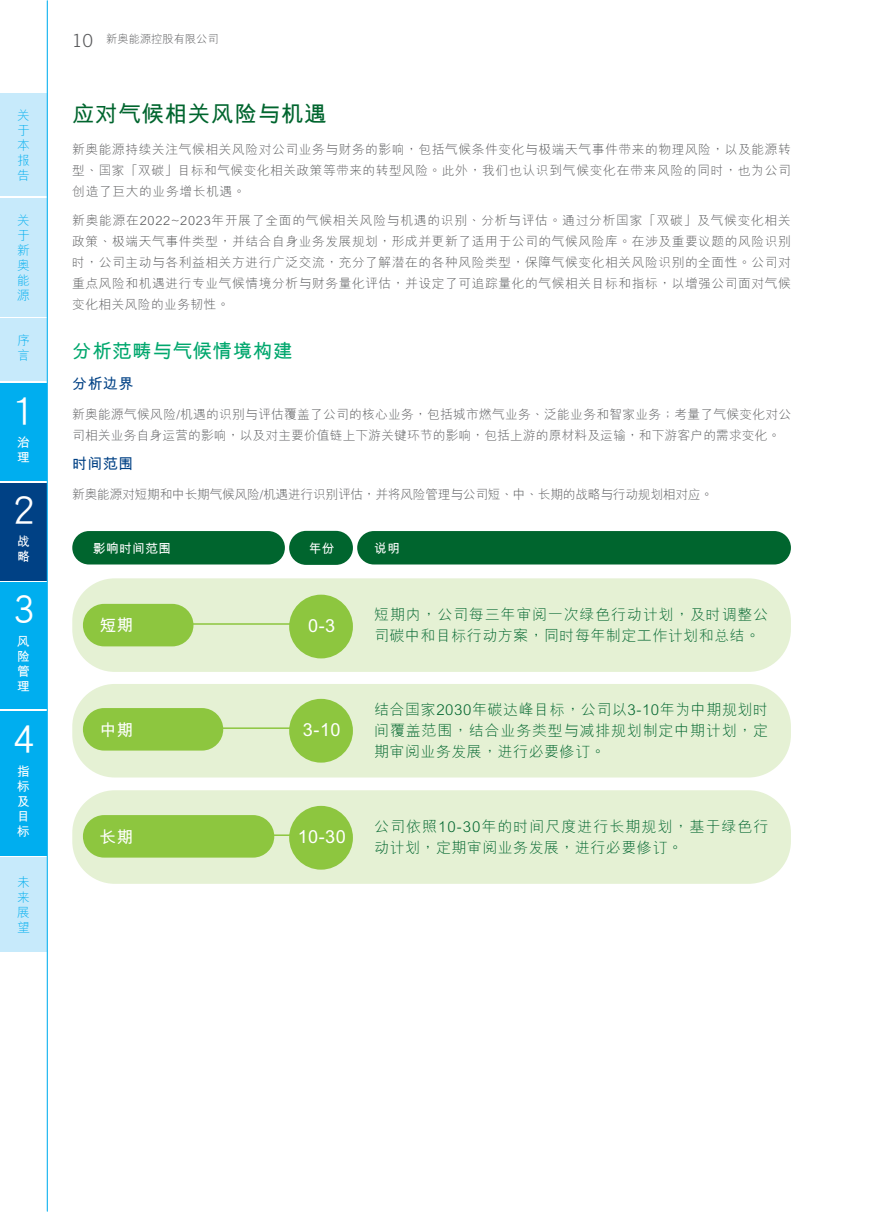
<style>
.page{position:relative;width:893px;height:1212px;background:#fff}
.page>*{position:absolute;margin:0;border:0;box-sizing:border-box;transform-origin:0 0}
.t1{font:37.5px "DF Hei HK W5";color:#fff}
.t2{font:700 22.5px "M Hei HKS";letter-spacing:.03em;color:#00652e}
.t3{font:700 19.5px "M Hei HKS";letter-spacing:.03em;color:#00a76d}
.t4{font:700 18px "M Hei HKS";color:#fff}
.t5{font:700 16.5px "M Hei HKS";color:#fff}
.t6{font:300 15px/21px "M Hei HKS";letter-spacing:.055em;color:#00652e;text-align:justify}
.t7{font:300 15px/21px "M Hei HKS";letter-spacing:.03em;color:#00652e}
.t8{font:700 15px "M Hei HKS";letter-spacing:.03em;color:#004185}
.t9{font:300 12.75px/21px "M Hei HKS";letter-spacing:.02em;color:#58595b;text-align:justify}
.t10{font:300 12.75px "M Hei HKS";letter-spacing:-.02em;color:#58595b}
.t11{font:700 12.75px/15px "M Hei HKS";letter-spacing:.03em;color:#fff}
.t12{font:300 12.75px/15px "M Hei HKS";color:#00aeef;text-align:justify}
.t13{font:300 11.25px "M Hei HKS";color:#58595b}
.s1{font-family:"Trade Gothic LT Std";font-size:18px}
</style>
<div class="page">
<div style="left:0;top:857px;width:47px;height:95px;background:#c7eafb"></div>
<div style="left:0;top:198px;width:47px;height:118px;background:#c7eafb"></div>
<div style="left:0;top:93px;width:47px;height:103px;background:#c7eafb"></div>
<div style="left:0;top:318px;width:47px;height:63px;background:#c7eafb"></div>
<div style="left:0;top:383px;width:47px;height:97px;background:#00aeef"></div>
<div style="left:0;top:483px;width:47px;height:97px;background:#004185"></div>
<div style="left:0;top:583px;width:47px;height:126px;background:#00aeef"></div>
<div style="left:0;top:711px;width:47px;height:144px;background:#00aeef"></div>
<hr style="left:47px;top:1px;width:1px;height:1210px;background:#00aeef">
<div style="left:72px;top:578px;width:719px;height:94px;background:#e5f1d4;border-radius:43px"></div>
<div style="left:72px;top:684px;width:719px;height:93px;background:#e5f1d4;border-radius:43px"></div>
<div style="left:72px;top:790px;width:719px;height:94px;background:#e5f1d4;border-radius:43px"></div>
<div style="left:83px;top:604px;width:110px;height:42px;background:#8dc63f;border-radius:21px"></div>
<div style="left:72px;top:531px;width:213px;height:33px;background:#00652e;border-radius:17px"></div>
<div style="left:357px;top:531px;width:434px;height:33px;background:#00652e;border-radius:17px"></div>
<div style="left:289px;top:531px;width:64px;height:34px;background:#00652e;border-radius:17px"></div>
<div style="left:83px;top:708px;width:140px;height:42px;background:#8dc63f;border-radius:21px"></div>
<div style="left:83px;top:815px;width:191px;height:42px;background:#8dc63f;border-radius:21px"></div>
<div style="left:289px;top:595px;width:64px;height:63px;background:#8dc63f;border-radius:50%"></div>
<div style="left:289px;top:699px;width:64px;height:64px;background:#8dc63f;border-radius:50%"></div>
<div style="left:289px;top:806px;width:64px;height:64px;background:#8dc63f;border-radius:50%"></div>
<hr style="left:189px;top:623px;width:102px;height:2px;background:#8dc63f">
<hr style="left:189px;top:727px;width:102px;height:2px;background:#8dc63f">
<hr style="left:189px;top:834px;width:102px;height:2px;background:#8dc63f">
<p class="t12" style="left:17px;top:107px;width:14px">關於本報告</p>
<p class="t12" style="left:17px;top:212px;width:14px">關於新奧能源</p>
<p class="t12" style="left:17px;top:332px;width:14px">序言</p>
<h1 class="t1" style="left:13px;top:391px;width:23px">1</h1>
<p class="t11" style="left:17px;top:434px;width:14px">治理</p>
<h1 class="t1" style="left:13px;top:490px;width:23px">2</h1>
<p class="t11" style="left:17px;top:533px;width:14px">戰略</p>
<h1 class="t1" style="left:13px;top:589px;width:23px">3</h1>
<p class="t11" style="left:17px;top:633px;width:14px;text-align:justify">風險管理</p>
<h1 class="t1" style="left:13px;top:719px;width:23px">4</h1>
<p class="t11" style="left:17px;top:762px;width:14px;text-align:justify">指標及目標</p>
<p class="t12" style="left:17px;top:874px;width:14px">未來展望</p>
<p class="t13" style="left:72px;top:31px;width:148px"><span class="s1">10</span> 新奧能源控股有限公司</p>
<h2 class="t2" style="left:72px;top:98px;width:256px">應對氣候相關風險與機遇</h2>
<p class="t9" style="left:72px;top:138px;width:720px">新奧能源持續關注氣候相關風險對公司業務與財務的影響，包括氣候條件變化與極端天氣事件帶來的物理風險，以及能源轉型、國家「雙碳」目標和氣候變化相關政策等帶來的轉型風險。此外，我們也認識到氣候變化在帶來風險的同時，也為公司創造了巨大的業務增長機遇。</p>
<p class="t9" style="left:72px;top:210px;width:720px">新奧能源在2022~2023年開展了全面的氣候相關風險與機遇的識別、分析與評估。通過分析國家「雙碳」及氣候變化相關政策、極端天氣事件類型，並結合自身業務發展規劃，形成並更新了適用於公司的氣候風險庫。在涉及重要議題的風險識別時，公司主動與各利益相關方進行廣泛交流，充分瞭解潛在的各種風險類型，保障氣候變化相關風險識別的全面性。公司對重點風險和機遇進行專業氣候情境分析與財務量化評估，並設定了可追蹤量化的氣候相關目標和指標，以增強公司面對氣候變化相關風險的業務韌性。</p>
<h3 class="t3" style="left:72px;top:337px;width:222px">分析範疇與氣候情境構建</h3>
<p class="t8" style="left:72px;top:373px;width:63px">分析邊界</p>
<p class="t9" style="left:72px;top:403px;width:720px">新奧能源氣候風險/機遇的識別與評估覆蓋了公司的核心業務，包括城市燃氣業務、泛能業務和智家業務；考量了氣候變化對公司相關業務自身運營的影響，以及對主要價值鏈上下游關鍵環節的影響，包括上游的原材料及運輸，和下遊客戶的需求變化。</p>
<p class="t8" style="left:72px;top:453px;width:63px">時間範圍</p>
<p class="t10" style="left:72px;top:485px;width:642px">新奧能源對短期和中長期氣候風險/機遇進行識別評估，並將風險管理與公司短、中、長期的戰略與行動規劃相對應。</p>
<p class="t11" style="left:93px;top:539px;width:80px">影響時間範圍</p>
<p class="t11" style="left:309px;top:540px;width:27px">年份</p>
<p class="t11" style="left:374px;top:539px;width:27px">說明</p>
<p class="t5" style="left:100px;top:613px;width:35px">短期</p>
<h3 class="t4" style="left:308px;top:612px;width:29px">0-3</h3>
<p class="t7" style="left:374px;top:604px;width:396px">短期內，公司每三年審閱一次綠色行動計劃，及時調整公司碳中和目標行動方案，同時每年制定工作計劃和總結。</p>
<p class="t5" style="left:100px;top:717px;width:35px">中期</p>
<h3 class="t4" style="left:303px;top:716px;width:39px">3-10</h3>
<p class="t6" style="left:374px;top:699px;width:396px">結合國家2030年碳達峰目標，公司以3-10年為中期規劃時間覆蓋範圍，結合業務類型與減排規劃制定中期計劃，定期審閱業務發展，進行必要修訂。</p>
<p class="t5" style="left:100px;top:824px;width:35px">長期</p>
<h3 class="t4" style="left:298px;top:823px;width:50px">10-30</h3>
<p class="t6" style="left:374px;top:816px;width:396px">公司依照10-30年的時間尺度進行長期規劃，基於綠色行動計劃，定期審閱業務發展，進行必要修訂。</p>
</div>
